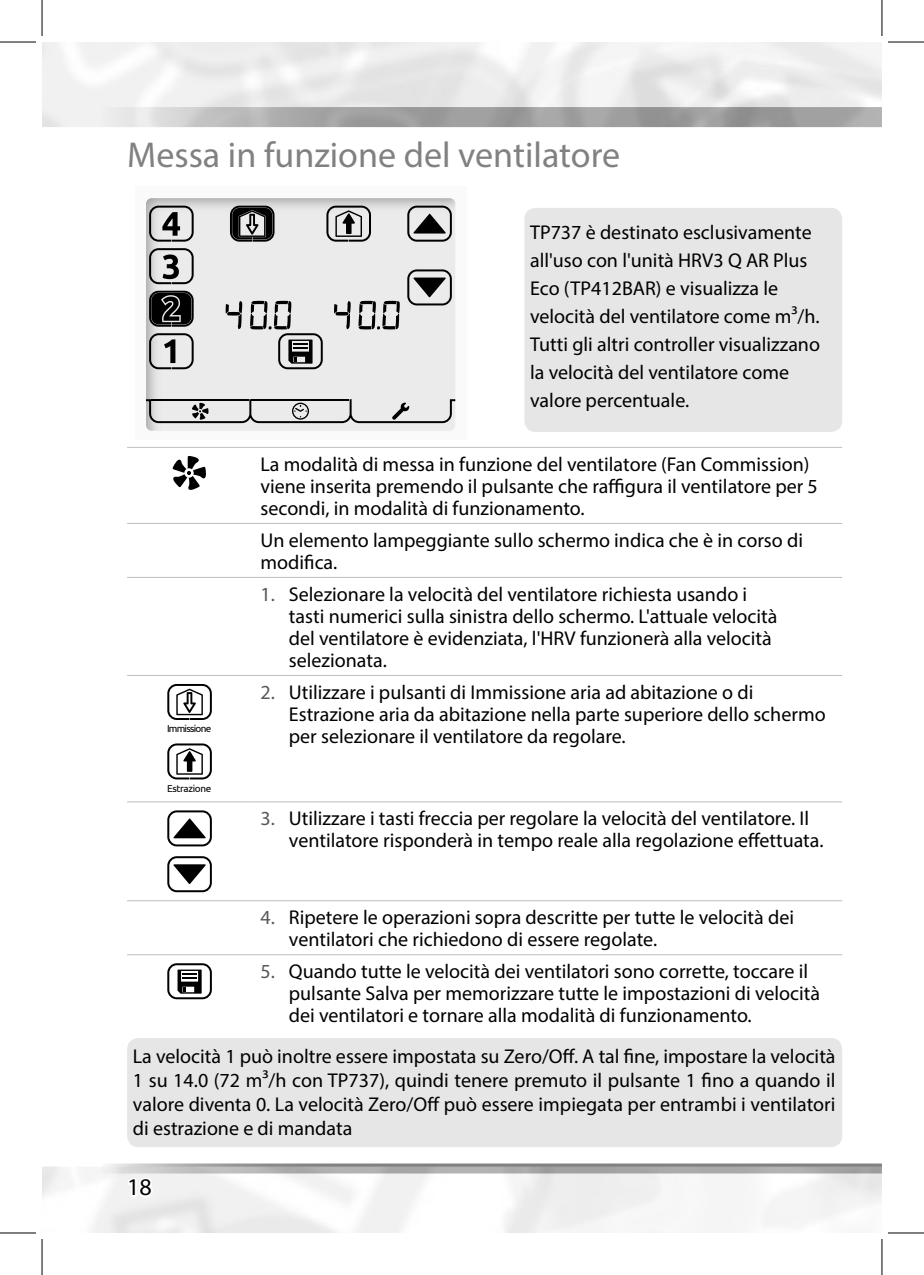
<style>
.page{position:relative;width:924px;height:1275px;background:#fff}
.page>*{position:absolute;margin:0;border:0;box-sizing:border-box;transform-origin:0 0}
.DOC_Heading{font:36px "Myriad Pro";color:#818181}
.t1{font:24px "Myriad Pro";color:#000}
.DOC_Body{font:20px/22px "Myriad Pro";color:#000}
.DOC_Table_Text{font:20px/22px "Myriad Pro";color:#000}
.t2{font:10px "Ubuntu";letter-spacing:-.055em;color:#000}
.t3{font:10px "Ubuntu";letter-spacing:-.075em;color:#000}
.s1{color:#585858}
</style>
<div class="page">
<svg style="left:125px;top:1175px;width:30px;height:24px"></svg>
<hr style="left:127px;top:447px;width:125px;height:1px;background:#bdbdbd">
<hr style="left:252px;top:447px;width:589px;height:1px;background:#bdbdbd">
<hr style="left:127px;top:523px;width:125px;height:1px;background:#bdbdbd">
<hr style="left:252px;top:523px;width:589px;height:1px;background:#bdbdbd">
<hr style="left:127px;top:577px;width:125px;height:1px;background:#bdbdbd">
<hr style="left:252px;top:577px;width:589px;height:1px;background:#bdbdbd">
<hr style="left:127px;top:675px;width:125px;height:1px;background:#bdbdbd">
<hr style="left:252px;top:675px;width:589px;height:1px;background:#bdbdbd">
<hr style="left:127px;top:801px;width:125px;height:1px;background:#bdbdbd">
<hr style="left:252px;top:801px;width:589px;height:1px;background:#bdbdbd">
<hr style="left:127px;top:900px;width:125px;height:1px;background:#bdbdbd">
<hr style="left:252px;top:900px;width:589px;height:1px;background:#bdbdbd">
<hr style="left:127px;top:954px;width:125px;height:1px;background:#bdbdbd">
<hr style="left:252px;top:954px;width:589px;height:1px;background:#bdbdbd">
<svg style="left:135px;top:186px;width:331px;height:253px;fill:#ebebeb"></svg>
<svg style="left:172px;top:456px;width:34px;height:34px"></svg>
<svg style="left:167px;top:743px;width:45px;height:36px"></svg>
<svg style="left:167px;top:684px;width:45px;height:36px"></svg>
<svg style="left:167px;top:810px;width:45px;height:36px"></svg>
<svg style="left:167px;top:856px;width:45px;height:36px"></svg>
<svg style="left:167px;top:963px;width:45px;height:36px"></svg>
<div style="left:127px;top:1038px;width:714px;height:109px;background:#e6e6e6;border-radius:11px"></div>
<div style="left:524px;top:208px;width:317px;height:224px;background:#e6e6e6;border-radius:11px"></div>
<hr style="left:0;top:42px;width:36px;height:1px;background:#000">
<hr style="left:887px;top:42px;width:36px;height:1px;background:#000">
<hr style="left:0;top:1232px;width:36px;height:1px;background:#000">
<hr style="left:887px;top:1232px;width:36px;height:1px;background:#000">
<hr style="left:42px;top:0;width:1px;height:36px;background:#000">
<hr style="left:42px;top:1239px;width:1px;height:36px;background:#000">
<hr style="left:881px;top:0;width:1px;height:36px;background:#000">
<hr style="left:881px;top:1239px;width:1px;height:36px;background:#000">
<p class="DOC_Heading" style="left:127px;top:132px;width:494px">Messa in funzione del ventilatore</p>
<p class="DOC_Body" style="left:530px;top:218px;width:291px;line-height:28px">TP737 è destinato esclusivamente all'uso con l'unità HRV3 Q AR Plus<br>Eco (TP412BAR) e visualizza le velocità del ventilatore come m³/h.<br>Tutti gli altri controller visualizzano la velocità del ventilatore come valore percentuale.</p>
<p class="t3" style="left:167px;top:722px;width:46px">Immissione</p>
<p class="t2" style="left:167px;top:782px;width:46px">Estrazione</p>
<p class="DOC_Table_Text" style="left:260px;top:453px;width:558px">La modalità di messa in funzione del ventilatore (Fan Commission) viene inserita premendo il pulsante che raffigura il ventilatore per 5 secondi, in modalità di funzionamento.</p>
<p class="DOC_Table_Text" style="left:260px;top:529px;width:544px">Un elemento lampeggiante sullo schermo indica che è in corso di modifica.</p>
<p class="DOC_Body" style="left:289px;top:583px;width:490px;text-indent:-28px"><span class="s1">1.</span> Selezionare la velocità del ventilatore richiesta usando i tasti numerici sulla sinistra dello schermo. L'attuale velocità del ventilatore è evidenziata, l'HRV funzionerà alla velocità selezionata.</p>
<p class="DOC_Body" style="left:289px;top:681px;width:538px;text-indent:-28px"><span class="s1">2.</span> Utilizzare i pulsanti di Immissione aria ad abitazione o di<br>Estrazione aria da abitazione nella parte superiore dello schermo per selezionare il ventilatore da regolare.</p>
<p class="DOC_Body" style="left:289px;top:807px;width:536px;text-indent:-28px"><span class="s1">3.</span> Utilizzare i tasti freccia per regolare la velocità del ventilatore. Il ventilatore risponderà in tempo reale alla regolazione effettuata.</p>
<p class="DOC_Body" style="left:289px;top:906px;width:506px;text-indent:-28px"><span class="s1">4.</span> Ripetere le operazioni sopra descritte per tutte le velocità dei ventilatori che richiedono di essere regolate.</p>
<p class="DOC_Body" style="left:289px;top:960px;width:532px;text-indent:-28px"><span class="s1">5.</span> Quando tutte le velocità dei ventilatori sono corrette, toccare il pulsante Salva per memorizzare tutte le impostazioni di velocità dei ventilatori e tornare alla modalità di funzionamento.</p>
<p class="DOC_Body" style="left:133px;top:1044px;width:704px;line-height:24px;text-align:justify">La velocità 1 può inoltre essere impostata su Zero/Off. A tal fine, impostare la velocità 1 su 14.0 (72 m³/h con TP737), quindi tenere premuto il pulsante 1 fino a quando il valore diventa 0. La velocità Zero/Off può essere impiegata per entrambi i ventilatori di estrazione e di mandata</p>
<p class="t1" style="left:127px;top:1172px;width:26px">18</p>
</div>
